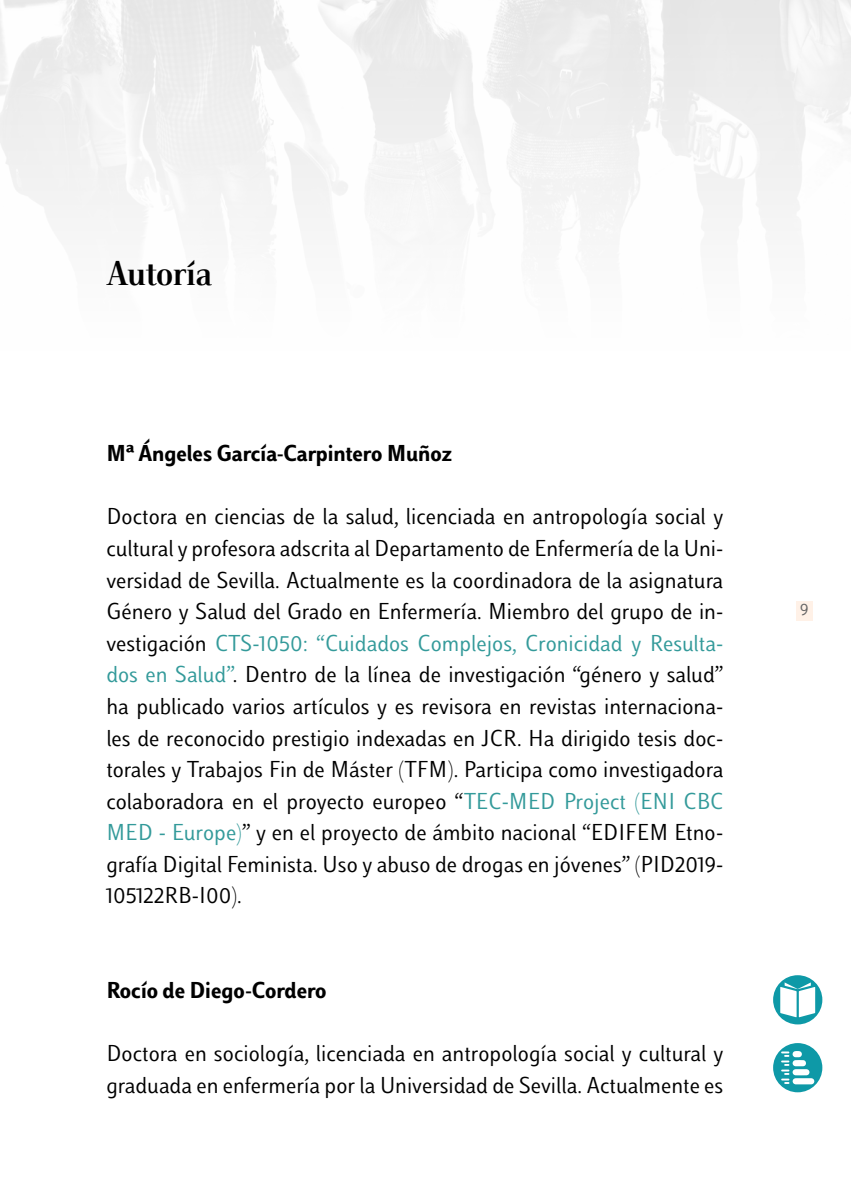
<style>
.page{position:relative;width:851px;height:1191px;background:#fff}
.page>*{position:absolute;margin:0;border:0;box-sizing:border-box;transform-origin:0 0}
._10_titulo_capitulo{font:700 36px "Luiss Serif";color:#000}
._00_Texto_SS{font:24px/31.5px "Luiss Sans";color:#000;text-align:justify}
._40_enunc_01{font:700 24px "Luiss Sans";color:#000}
.t1{font:18px "Luiss Sans";color:#666}
.s1{color:#339a9a}
</style>
<div class="page">
<svg style="left:773px;top:975px;width:49px;height:49px"></svg>
<svg style="left:773px;top:1043px;width:49px;height:49px"></svg>
<div style="left:795px;top:601px;width:17px;height:20px;background:#fff1e7"></div>
<p class="_10_titulo_capitulo" style="left:106px;top:252px;width:107px">Autoría</p>
<p class="_40_enunc_01" style="left:106px;top:438px;width:347px">Mª Ángeles García-Carpintero Muñoz</p>
<p class="_00_Texto_SS" style="left:106px;top:501px;width:618px">Doctora en ciencias de la salud, licenciada en antropología social y cultural y profesora adscrita al Departamento de Enfermería de la Uni&shy;versidad de Sevilla. Actualmente es la coordinadora de la asignatura Género y Salud del Grado en Enfermería. Miembro del grupo de in&shy;vestigación <span class="s1">CTS-1050: “Cuidados Complejos, Cronicidad y Resulta&shy;dos en Salud”</span>. Dentro de la línea de investigación “género y salud” ha publicado varios artículos y es revisora en revistas internaciona&shy;les de reconocido prestigio indexadas en JCR. Ha dirigido tesis doc&shy;torales y Trabajos Fin de Máster (TFM). Participa como investigadora colaboradora en el proyecto europeo “<span class="s1">TEC-MED Project (ENI CBC MED - Europe)</span>” y en el proyecto de ámbito nacional “EDIFEM Etno&shy;grafía Digital Feminista. Uso y abuso de drogas en jóvenes” (PID2019- 105122RB-I00).</p>
<p class="_40_enunc_01" style="left:106px;top:975px;width:222px">Rocío de Diego-Cordero</p>
<p class="_00_Texto_SS" style="left:106px;top:1037px;width:618px">Doctora en sociología, licenciada en antropología social y cultural y graduada en enfermería por la Universidad de Sevilla. Actualmente es</p>
<p class="t1" style="left:799px;top:599px;width:10px">9</p>
</div>
